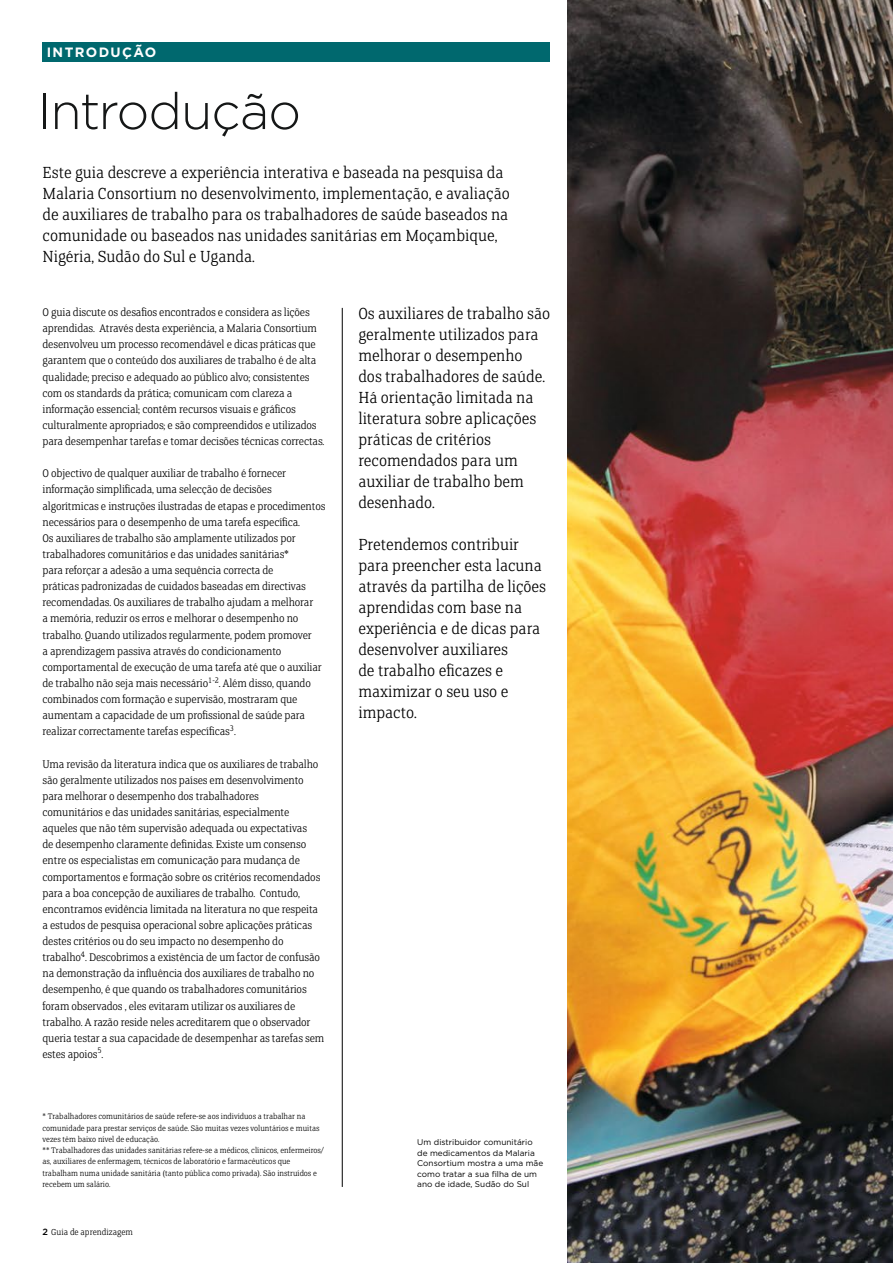
<style>
.page{position:relative;width:893px;height:1263px;background:#fff}
.page>*{position:absolute;margin:0;border:0;box-sizing:border-box;transform-origin:0 0}
.t1{font:300 51px "Gotham";letter-spacing:-.02em;color:#151717}
.t2{font:300 18px/21px "FS Clerkenwell";color:#000}
.t3{font:700 13.5px "Gotham";letter-spacing:.1em;color:#fff}
.t4{font:300 12.3px/16px "FS Clerkenwell";letter-spacing:-.01em;color:#000}
.t5{font:300 9.75px "FS Clerkenwell";color:#000}
.t6{font:300 9px/11.2px "FS Clerkenwell";color:#000}
.t7{font:8.25px/10.5px "Gotham";color:#000}
.s1{font-family:"Gotham";font-weight:500;font-size:9px}
</style>
<div class="page">
<div style="left:43px;top:43px;width:507px;height:19px;background:#00686e"></div>
<img style="left:567px;top:0;width:326px;height:1263px">
<hr style="left:342px;top:308px;width:1px;height:879px;background:#000">
<p class="t3" style="left:47px;top:43px;width:111px">INTRODUÇÃO</p>
<h1 class="t1" style="left:37px;top:79px;width:265px">Introdução</h1>
<p class="t2" style="left:43px;top:162px;width:469px">Este guia descreve a experiência interativa e baseada na pesquisa da Malaria Consortium no desenvolvimento, implementação, e avaliação de auxiliares de trabalho para os trabalhadores de saúde baseados na comunidade ou baseados nas unidades sanitárias em Moçambique, Nigéria, Sudão do Sul e Uganda.</p>
<p class="t4" style="left:43px;top:304px;width:284px">O guia discute os desafios encontrados e considera as lições aprendidas. Através desta experiência, a Malaria Consortium desenvolveu um processo recomendável e dicas práticas que garantem que o conteúdo dos auxiliares de trabalho é de alta qualidade; preciso e adequado ao público alvo; consistentes com os standards da prática; comunicam com clareza a informação essencial; contêm recursos visuais e gráficos culturalmente apropriados; e são compreendidos e utilizados para desempenhar tarefas e tomar decisões técnicas correctas.</p>
<p class="t4" style="left:43px;top:465px;width:284px">O objectivo de qualquer auxiliar de trabalho é fornecer informação simplificada, uma selecção de decisões algorítmicas e instruções ilustradas de etapas e procedimentos necessários para o desempenho de uma tarefa específica.<br>Os auxiliares de trabalho são amplamente utilizados por trabalhadores comunitários e das unidades sanitárias*<br>para reforçar a adesão a uma sequência correcta de<br>práticas padronizadas de cuidados baseadas em directivas recomendadas. Os auxiliares de trabalho ajudam a melhorar<br>a memória, reduzir os erros e melhorar o desempenho no trabalho. Quando utilizados regularmente, podem promover<br>a aprendizagem passiva através do condicionamento comportamental de execução de uma tarefa até que o auxiliar de trabalho não seja mais necessário<sup>1-2</sup>. Além disso, quando combinados com formação e supervisão, mostraram que aumentam a capacidade de um profissional de saúde para realizar correctamente tarefas específicas<sup>3</sup>.</p>
<p class="t4" style="left:43px;top:756px;width:283px">Uma revisão da literatura indica que os auxiliares de trabalho são geralmente utilizados nos países em desenvolvimento para melhorar o desempenho dos trabalhadores<br>comunitários e das unidades sanitárias, especialmente aqueles que não têm supervisão adequada ou expectativas<br>de desempenho claramente definidas. Existe um consenso entre os especialistas em comunicação para mudança de comportamentos e formação sobre os critérios recomendados para a boa concepção de auxiliares de trabalho. Contudo, encontramos evidência limitada na literatura no que respeita a estudos de pesquisa operacional sobre aplicações práticas destes critérios ou do seu impacto no desempenho do trabalho<sup>4</sup>. Descobrimos a existência de um factor de confusão na demonstração da influência dos auxiliares de trabalho no desempenho, é que quando os trabalhadores comunitários foram observados , eles evitaram utilizar os auxiliares de trabalho. A razão reside neles acreditarem que o observador queria testar a sua capacidade de desempenhar as tarefas sem estes apoios<sup>5</sup>.</p>
<p class="t6" style="left:43px;top:1111px;width:283px">* Trabalhadores comunitários de saúde refere-se aos indivíduos a trabalhar na comunidade para prestar serviços de saúde. São muitas vezes voluntários e muitas vezes têm baixo nível de educação.<br>** Trabalhadores das unidades sanitárias refere-se a médicos, clínicos, enfermeiros/ as, auxiliares de enfermagem, técnicos de laboratório e farmacêuticos que trabalham numa unidade sanitária (tanto pública como privada). São instruídos e recebem um salário.</p>
<p class="t5" style="left:43px;top:1227px;width:92px"><span class="s1">2</span> Guia de aprendizagem</p>
<p class="t2" style="left:358px;top:303px;width:193px">Os auxiliares de trabalho são geralmente utilizados para melhorar o desempenho dos trabalhadores de saúde.<br>Há orientação limitada na literatura sobre aplicações práticas de critérios recomendados para um auxiliar de trabalho bem desenhado.</p>
<h2 class="t2" style="left:358px;top:534px;width:189px">Pretendemos contribuir para preencher esta lacuna através da partilha de lições aprendidas com base na experiência e de dicas para desenvolver auxiliares<br>de trabalho eficazes e maximizar o seu uso e impacto.</h2>
<p class="t7" style="left:417px;top:1137px;width:127px">Um distribuidor comunitário de medicamentos da Malaria<br>Consortium mostra a uma mãe como tratar a sua filha de um ano de idade, Sudão do Sul</p>
</div>
